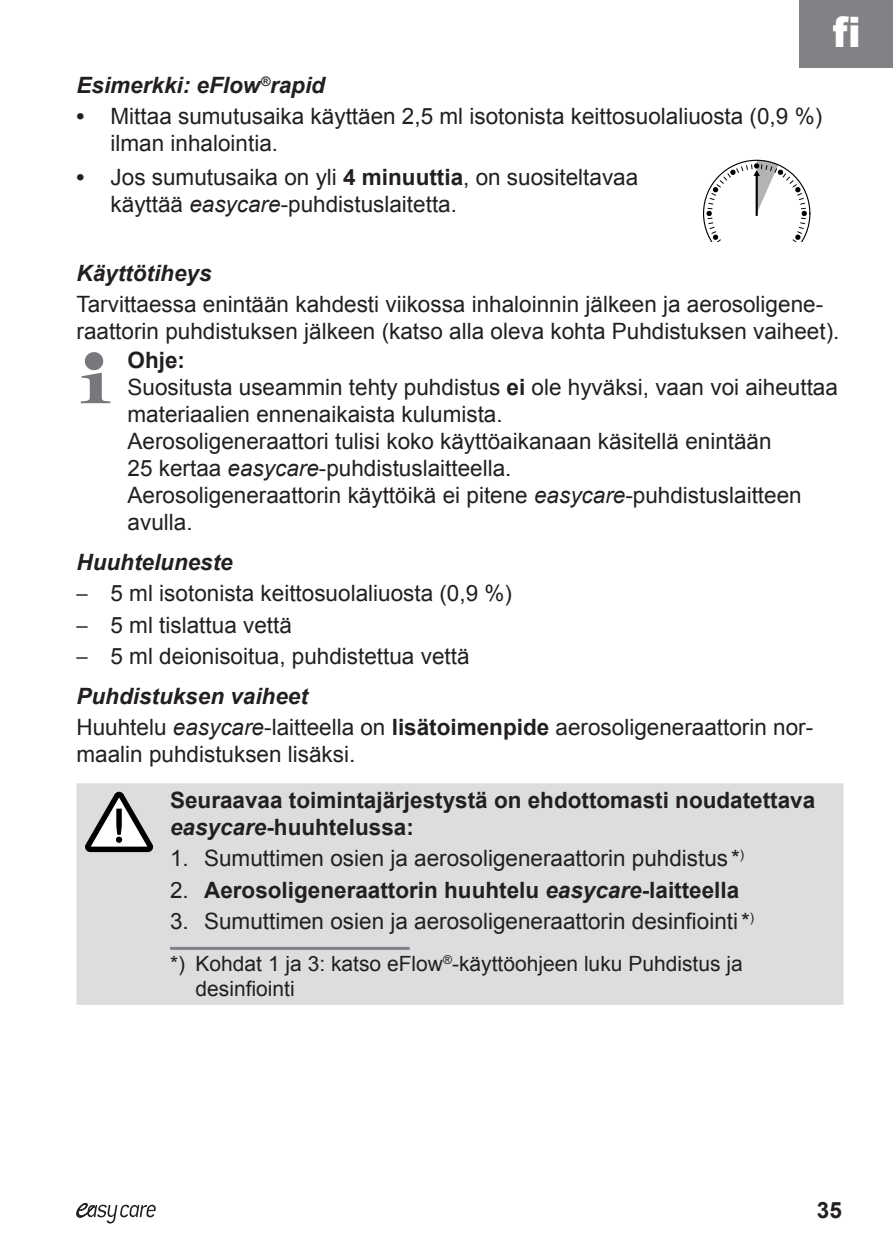
<style>
.page{position:relative;width:893px;height:1259px;background:#fff}
.page>*{position:absolute;margin:0;border:0;box-sizing:border-box;transform-origin:0 0}
.t1{font:900 42px "Arial";color:#fff}
.t2{font:22.5px/27px "Arial";color:#231f20}
.t3{font:700 22.5px/27px "Arial";color:#231f20}
.t4{font:italic 700 22.5px "Arial";color:#231f20}
.t5{font:21px/25.2px "Arial";color:#231f20}
.s1{font-weight:700}
.s2{font-style:italic}
.s3{font-family:"Frutiger";font-weight:300}
.s4{font-weight:700;font-style:italic}
.s5{font-weight:400}
</style>
<div class="page">
<div style="left:799px;top:0;width:94px;height:68px;background:#808285"></div>
<svg style="left:77px;top:1203px;width:79px;height:20px"></svg>
<svg style="left:703px;top:160px;width:107px;height:81px"></svg>
<svg style="left:81px;top:352px;width:29px;height:51px"></svg>
<div style="left:77px;top:783px;width:766px;height:222px;background:#dcdddf"></div>
<svg style="left:85px;top:791px;width:68px;height:61px"></svg>
<hr style="left:170px;top:947px;width:240px;height:3px;background:#808285">
<p class="t4" style="left:77px;top:70px;width:250px">Esimerkki: eFlow<sup>®</sup>rapid</p>
<p class="t2" style="left:111px;top:103px;width:713px;text-indent:-34px"><span class="s1">•</span> Mittaa sumutusaika käyttäen 2,5 ml isotonista keittosuolaliuosta (0,9 %) ilman inhalointia.</p>
<p class="t2" style="left:111px;top:163px;width:529px;text-indent:-34px"><span class="s1">•</span> Jos sumutusaika on yli <span class="s1">4 minuuttia</span>, on suositeltavaa käyttää <span class="s2">easycare</span>-puhdistuslaitetta.</p>
<h1 class="t1" style="left:833px;top:2px;width:30px">fi</h1>
<p class="t4" style="left:77px;top:258px;width:137px">Käyttötiheys</p>
<p class="t2" style="left:77px;top:291px;width:764px">Tarvittaessa enintään kahdesti viikossa inhaloinnin jälkeen ja aerosoligene&shy;raattorin puhdistuksen jälkeen (katso alla oleva kohta Puhdistuksen vaiheet).</p>
<p class="t2" style="left:128px;top:347px;width:712px"><span class="s1">Ohje:<br></span>Suositusta useammin tehty puhdistus <span class="s1">ei</span> ole hyväksi, vaan voi aiheuttaa materiaalien ennenaikaista kulumista.<br>Aerosoligeneraattori tulisi koko käyttöaikanaan käsitellä enintään<br>25 kertaa <span class="s2">easycare</span>-puhdistuslaitteella.<br>Aerosoligeneraattorin käyttöikä ei pitene <span class="s2">easycare</span>-puhdistuslaitteen avulla.</p>
<p class="t4" style="left:77px;top:547px;width:158px">Huuhteluneste</p>
<p class="t2" style="left:77px;top:580px;width:437px"><span class="s3">–</span> 5 ml isotonista keittosuolaliuosta (0,9 %)</p>
<p class="t2" style="left:77px;top:611px;width:217px"><span class="s3">–</span> 5 ml tislattua vettä</p>
<p class="t2" style="left:77px;top:636px;width:394px;line-height:39.9px"><span class="s3">–</span> 5 ml deionisoitua, puhdistettua vettä<br><span class="s4">Puhdistuksen vaiheet</span></p>
<p class="t2" style="left:77px;top:713px;width:738px">Huuhtelu <span class="s2">easycare</span>-laitteella on <span class="s1">lisätoimenpide</span> aerosoligeneraattorin nor&shy;maalin puhdistuksen lisäksi.</p>
<p class="t3" style="left:170px;top:787px;width:647px">Seuraavaa toimintajärjestystä on ehdottomasti noudatettava <span class="s2">easycare</span>-huuhtelussa:</p>
<p class="t2" style="left:170px;top:845px;width:575px">1. Sumuttimen osien ja aerosoligeneraattorin puhdistus *<sup>)</sup></p>
<p class="t3" style="left:170px;top:876px;width:571px"><span class="s5">2.</span> Aerosoligeneraattorin huuhtelu <span class="s2">easycare</span>-laitteella</p>
<p class="t2" style="left:170px;top:907px;width:585px">3. Sumuttimen osien ja aerosoligeneraattorin desinfiointi*<sup>)</sup></p>
<p class="t5" style="left:196px;top:951px;width:549px;text-indent:-26px">*) Kohdat 1 ja 3: katso eFlow<sup>®</sup>-käyttöohjeen luku Puhdistus ja desinfiointi</p>
<p class="t3" style="left:817px;top:1196px;width:27px">35</p>
</div>
